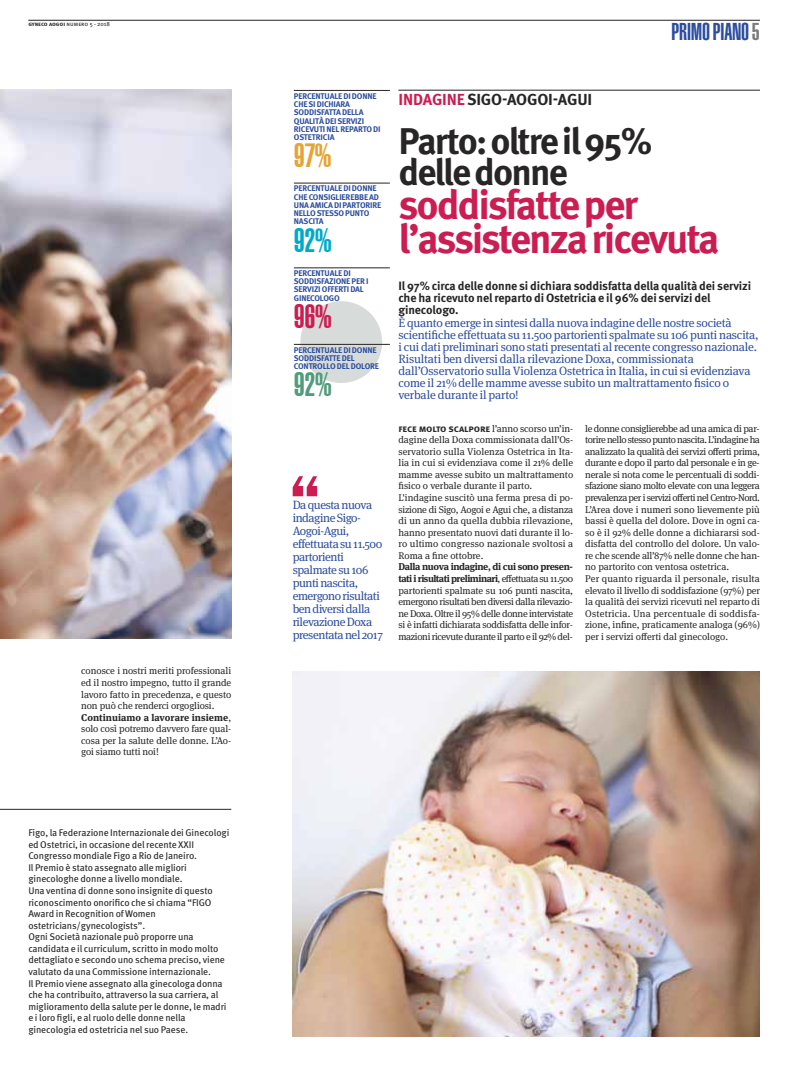
<style>
.page{position:relative;width:794px;height:1078px;background:#fff}
.page>*{position:absolute;margin:0;border:0;box-sizing:border-box;transform-origin:0 0}
.t1{font:700 41px/34.3px "Meta Pro";color:#cc1d52}
.t2{font:700 37.1px/31.1px "Meta Pro";color:#272526}
.t3{font:900 extra-condensed 33.1px "Helvetica";color:#e6a434}
.t4{font:900 extra-condensed 33.1px "Helvetica";color:#00abca}
.t5{font:900 extra-condensed 33.1px "Helvetica";color:#cc1d52}
.t6{font:900 extra-condensed 33.1px "Helvetica";color:#529b7c}
.t7{font:900 extra-condensed 24px "Helvetica";letter-spacing:-.01em;color:#2d4e9e}
.t8{font:700 16px "Meta Pro";letter-spacing:-.01em;color:#272526}
.t9{font:12px/13px "Meta Serif OT";letter-spacing:-.02em;color:#2d4e9e}
.t10{font:700 12px/12px "Meta Pro";letter-spacing:-.01em;color:#272526}
.t11{font:9.8px/11.6px "Meta Serif OT";letter-spacing:-.01em;color:#272526;text-align:justify}
.t12{font:9.7px/11.6px "Meta Pro";letter-spacing:-.01em;color:#272526}
.t13{font:700 8.2px/8.2px "Meta Pro";letter-spacing:-.02em;color:#2d4e9e}
.t14{font:6px "Meta Pro";color:#272526}
.s1{font-weight:700}
.s2{color:#7d7c7d}
.s3{color:#cc1d52}
.s4{font-family:"Meta Pro";font-weight:700;font-size:10px}
</style>
<div class="page">
<hr style="left:28px;top:20px;width:732px;height:1px;background:#272526">
<img style="left:0;top:90px;width:231px;height:548px">
<hr style="left:0;top:808px;width:231px;height:1px;background:#272526">
<hr style="left:398px;top:90px;width:362px;height:1px;background:#272526">
<img style="left:293px;top:671px;width:467px;height:365px">
<div style="left:300px;top:301px;width:82px;height:82px;background:#d7dcda;border-radius:50%"></div>
<hr style="left:294px;top:90px;width:96px;height:1px;background:#272526">
<hr style="left:294px;top:183px;width:96px;height:1px;background:#272526">
<hr style="left:294px;top:267px;width:96px;height:1px;background:#272526">
<hr style="left:294px;top:344px;width:96px;height:1px;background:#272526">
<svg style="left:293px;top:476px;width:24px;height:20px"></svg>
<p class="t14" style="left:28px;top:22px;width:83px"><span class="s1">gyneco aogoi</span> numero 5 - 2018</p>
<p class="t11" style="left:81px;top:666px;width:152px">conosce i nostri meriti professionali ed il nostro impegno, tutto il grande lavoro fatto in precedenza, e questo non può che renderci orgogliosi.</p>
<p class="t11" style="left:81px;top:712px;width:152px"><span class="s1">Continuiamo a lavorare insieme</span>, solo così potremo davvero fare qual&shy;cosa per la salute delle donne. L’Ao&shy;goi siamo tutti noi!</p>
<p class="t12" style="left:28px;top:827px;width:202px">Figo, la Federazione Internazionale dei Ginecologi ed Ostetrici, in occasione del recente XXII<br>Congresso mondiale Figo a Rio de Janeiro.</p>
<p class="t12" style="left:28px;top:862px;width:160px">Il Premio è stato assegnato alle migliori ginecologhe donne a livello mondiale.</p>
<p class="t12" style="left:28px;top:885px;width:186px">Una ventina di donne sono insignite di questo riconoscimento onorifico che si chiama “FIGO Award in Recognition of Women ostetricians/gynecologists”.</p>
<p class="t12" style="left:28px;top:931px;width:198px">Ogni Società nazionale può proporre una candidata e il curriculum, scritto in modo molto dettagliato e secondo uno schema preciso, viene valutato da una Commissione internazionale.</p>
<p class="t12" style="left:28px;top:977px;width:200px">Il Premio viene assegnato alla ginecologa donna che ha contribuito, attraverso la sua carriera, al miglioramento della salute per le donne, le madri e i loro figli, e al ruolo delle donne nella ginecologia ed ostetricia nel suo Paese.</p>
<p class="t7" style="left:671px;top:23px;width:90px">PRIMO PIANO<span class="s2">5</span></p>
<p class="t13" style="left:294px;top:92px;width:88px">PERCENTUALE DI DONNE<br>CHE SI DICHIARA<br>SODDISFATTA DELLA<br>QUALITÀ DEI SERVIZI<br>RICEVUTI NEL REPARTO DI<br>OSTETRICIA</p>
<p class="t3" style="left:294px;top:143px;width:39px">97%</p>
<p class="t13" style="left:294px;top:185px;width:89px">PERCENTUALE DI DONNE<br>CHE CONSIGLIEREBBE AD<br>UNA AMICA DI PARTORIRE<br>NELLO STESSO PUNTO<br>NASCITA</p>
<p class="t4" style="left:294px;top:228px;width:39px">92%</p>
<p class="t13" style="left:294px;top:270px;width:76px">PERCENTUALE DI<br>SODDISFAZIONE PER I<br>SERVIZI OFFERTI DAL<br>GINECOLOGO</p>
<p class="t5" style="left:294px;top:304px;width:39px">96%</p>
<p class="t13" style="left:294px;top:346px;width:87px">PERCENTUALE DI DONNE<br>SODDISFATTE DEL<br>CONTROLLO DEL DOLORE</p>
<p class="t6" style="left:294px;top:373px;width:39px">92%</p>
<p class="t9" style="left:293px;top:499px;width:92px">Da questa nuova indagine Sigo-<br>Aogoi-Agui, effettuata su 11.500 partorienti spalmate su 106 punti nascita, emergono risultati ben diversi dalla rilevazione Doxa presentata nel 2017</p>
<p class="t8" style="left:398px;top:93px;width:195px"><span class="s3">INDAGINE</span> SIGO-AOGOI-AGUI</p>
<p class="t2" style="left:398px;top:128px;width:255px">Parto: oltre il 95% delle donne</p>
<p class="t1" style="left:398px;top:191px;width:323px">soddisfatte per l’assistenza ricevuta</p>
<p class="t10" style="left:398px;top:281px;width:354px">Il 97% circa delle donne si dichiara soddisfatta della qualità dei servizi che ha ricevuto nel reparto di Ostetricia e il 96% dei servizi del ginecologo.</p>
<p class="t9" style="left:398px;top:317px;width:362px;line-height:12px">È quanto emerge in sintesi dalla nuova indagine delle nostre società scientifiche effettuata su 11.500 partorienti spalmate su 106 punti nascita, i cui dati preliminari sono stati presentati al recente congresso nazionale.</p>
<p class="t9" style="left:398px;top:353px;width:353px;line-height:12px">Risultati ben diversi dalla rilevazione Doxa, commissionata dall’Osservatorio sulla Violenza Ostetrica in Italia, in cui si evidenziava come il 21% delle mamme avesse subito un maltrattamento fisico o verbale durante il parto!</p>
<p class="t11" style="left:398px;top:423px;width:176px"><span class="s4">fece molto scalpore</span> l’anno scorso un’in&shy;dagine della Doxa commissionata dall’Os&shy;servatorio sulla Violenza Ostetrica in Ita&shy;lia in cui si evidenziava come il 21% delle mamme avesse subito un maltrattamento fisico o verbale durante il parto.</p>
<p class="t11" style="left:398px;top:492px;width:176px">L'indagine suscitò una ferma presa di po&shy;sizione di Sigo, Aogoi e Agui che, a distanza di un anno da quella dubbia rilevazione, hanno presentato nuovi dati durante il lo&shy;ro ultimo congresso nazionale svoltosi a Roma a fine ottobre.</p>
<p class="t11" style="left:398px;top:562px;width:176px"><span class="s1">Dalla nuova indagine, di cui sono presen&shy;tati i risultati preliminari</span>, effettuata su 11.500 partorienti spalmate su 106 punti nascita, emergono risultati ben diversi dalla rilevazio&shy;ne Doxa. Oltre il 95% delle donne intervistate si è infatti dichiarata soddisfatta delle infor&shy;mazioni ricevute durante il parto e il 92% del-</p>
<p class="t11" style="left:585px;top:423px;width:176px">le donne consiglierebbe ad una amica di par&shy;torire nello stesso punto nascita. L’indagine ha analizzato la qualità dei servizi offerti prima, durante e dopo il parto dal personale e in ge&shy;nerale si nota come le percentuali di soddi&shy;sfazione siano molto elevate con una leggera prevalenza per i servizi offerti nel Centro-Nord.</p>
<p class="t11" style="left:585px;top:504px;width:176px">L’Area dove i numeri sono lievemente più bassi è quella del dolore. Dove in ogni ca&shy;so è il 92% delle donne a dichiararsi sod&shy;disfatta del controllo del dolore. Un valo&shy;re che scende all’87% nelle donne che han&shy;no partorito con ventosa ostetrica.</p>
<p class="t11" style="left:585px;top:573px;width:176px">Per quanto riguarda il personale, risulta elevato il livello di soddisfazione (97%) per la qualità dei servizi ricevuti nel reparto di Ostetricia. Una percentuale di soddisfa&shy;zione, infine, praticamente analoga (96%) per i servizi offerti dal ginecologo.</p>
</div>
